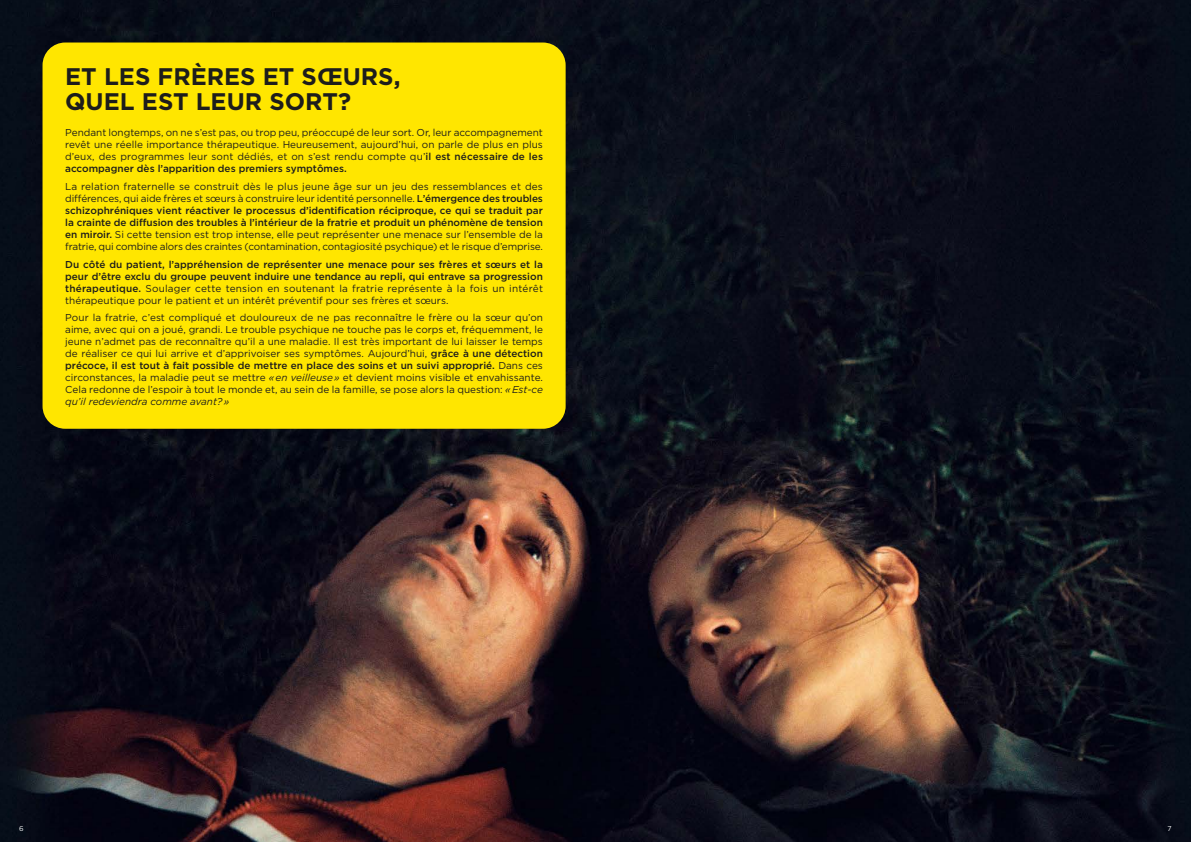
<style>
.page{position:relative;width:1191px;height:842px;background:#fff}
.page>*{position:absolute;margin:0;border:0;box-sizing:border-box;transform-origin:0 0}
.t1{font:700 24px/25px "Gotham";color:#1d1d1b}
.t2{font:10px/12px "Gotham";color:#1d1d1b;text-align:justify}
.t3{font:500 10px/12px "Gotham";color:#1d1d1b;text-align:justify}
.t4{font:7px "Gotham";color:#fff}
.s1{font-weight:500}
.s2{font-weight:400}
.s3{font-style:italic}
</style>
<div class="page">
<img style="left:0;top:0;width:1191px;height:842px">
<div style="left:43px;top:43px;width:522px;height:386px;background:#ffe600;border-radius:23px"></div>
<h1 class="t1" style="left:65px;top:63px;width:337px">ET LES FRÈRES ET SŒURS,<br>QUEL EST LEUR SORT?</h1>
<p class="t2" style="left:65px;top:127px;width:479px">Pendant longtemps, on ne s’est pas, ou trop peu, préoccupé de leur sort. Or, leur accompagnement revêt une réelle importance thérapeutique. Heureusement, aujourd’hui, on parle de plus en plus d’eux, des programmes leur sont dédiés, et on s’est rendu compte qu’<span class="s1">il est nécessaire de les accompagner dès l’apparition des premiers symptômes.</span></p>
<p class="t2" style="left:65px;top:180px;width:479px">La relation fraternelle se construit dès le plus jeune âge sur un jeu des ressemblances et des différences, qui aide frères et sœurs à construire leur identité personnelle. <span class="s1">L’émergence des troubles schizophréniques vient réactiver le processus d’identification réciproque, ce qui se traduit par la crainte de diffusion des troubles à l’intérieur de la fratrie et produit un phénomène de tension en miroir.</span> Si cette tension est trop intense, elle peut représenter une menace sur l’ensemble de la fratrie, qui combine alors des craintes (contamination, contagiosité psychique) et le risque d’emprise.</p>
<p class="t3" style="left:65px;top:258px;width:479px">Du côté du patient, l’appréhension de représenter une menace pour ses frères et sœurs et la peur d’être exclu du groupe peuvent induire une tendance au repli, qui entrave sa progression thérapeutique. <span class="s2">Soulager cette tension en soutenant la fratrie représente à la fois un intérêt thérapeutique pour le patient et un intérêt préventif pour ses frères et sœurs.</span></p>
<p class="t2" style="left:65px;top:312px;width:479px">Pour la fratrie, c’est compliqué et douloureux de ne pas reconnaître le frère ou la sœur qu’on aime, avec qui on a joué, grandi. Le trouble psychique ne touche pas le corps et, fréquemment, le jeune n’admet pas de reconnaître qu’il a une maladie. Il est très important de lui laisser le temps de réaliser ce qui lui arrive et d’apprivoiser ses symptômes. Aujourd’hui, <span class="s1">grâce à une détection précoce, il est tout à fait possible de mettre en place des soins et un suivi approprié.</span> Dans ces circonstances, la maladie peut se mettre <span class="s3">« en veilleuse »</span> et devient moins visible et envahissante.<br>Cela redonne de l’espoir à tout le monde et, au sein de la famille, se pose alors la question: <span class="s3">« Est-ce qu’il redeviendra comme avant? »</span></p>
<p class="t4" style="left:19px;top:824px;width:6px">6</p>
<p class="t4" style="left:1167px;top:824px;width:6px">7</p>
</div>
